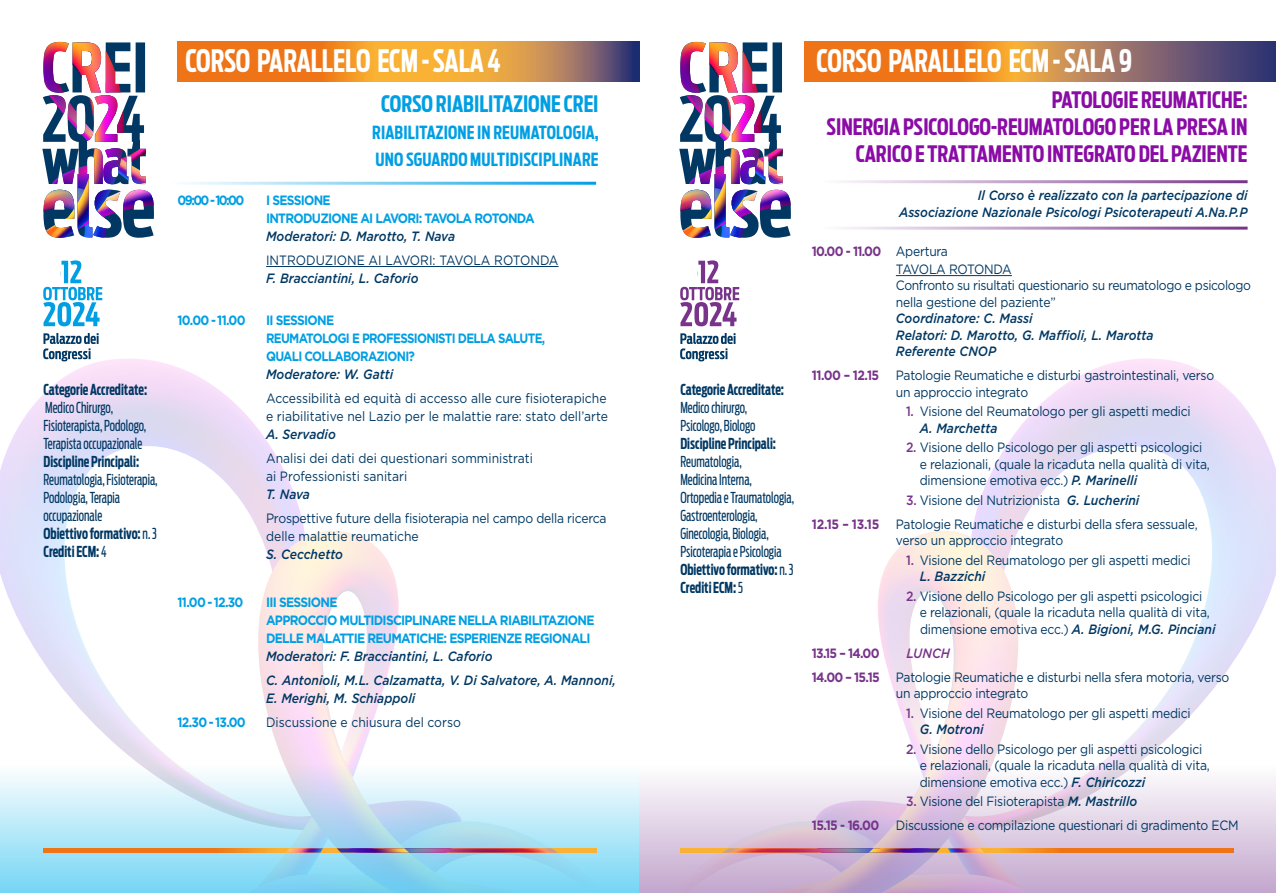
<style>
.page{position:relative;width:1276px;height:893px;background:#fff}
.page>*{position:absolute;margin:0;border:0;box-sizing:border-box;transform-origin:0 0}
.t1{font:700 30.75px "Ford Antenna Extra Cond";color:#fff;scale:.9 1}
.t2{font:700 22.5px/27px "Ford Antenna Extra Cond";color:#8a0ba5;text-align:right}
.t3{font:700 22.5px "Ford Antenna Extra Cond";color:#009fe3}
.t4{font:700 18px/27px "Ford Antenna Extra Cond";letter-spacing:.01em;color:#009fe3}
.t5{font:15px/18px "Ford Antenna Extra Cond";color:#003863;scale:.9 1}
.t6{font:700 15px "Ford Antenna Extra Cond";color:#003863;scale:.9 1}
.t7{font:13.5px/16.5px "Gotham";letter-spacing:-.02em;color:#003863;scale:.9 1}
.t8{font:italic 500 13.5px/16.5px "Gotham";color:#003863;scale:.9 1}
.t9{font:700 13.5px/18px "Gotham";letter-spacing:-.06em;color:#009fe3;scale:.9 1}
.t10{font:13.5px/18px "Gotham";color:#003863;scale:.9 1}
.t11{font:13.5px/18px "Gotham";letter-spacing:-.06em;color:#003863;scale:.9 1}
.t12{font:700 13.5px "Gotham";letter-spacing:-.06em;color:#77348a;scale:.9 1}
.s1{font-weight:700}
.s2{font-weight:700;color:#77348a}
.s3{font-weight:500;color:#77348a}
.s4{font-weight:500;font-style:italic}
.s5{font-weight:500;font-style:italic;color:#77348a}
</style>
<div class="page">
<svg style="left:639px;top:779px;width:637px;height:114px;background:#d0bad8"></svg>
<svg style="left:972px;top:358px;width:304px;height:509px"></svg>
<svg style="left:675px;top:531px;width:358px;height:283px"></svg>
<div style="left:680px;top:848px;width:553px;height:5px;background:#ee7417"></div>
<svg style="left:0;top:358px;width:304px;height:407px"></svg>
<svg style="left:243px;top:531px;width:156px;height:234px"></svg>
<svg style="left:43px;top:333px;width:56px;height:28px"></svg>
<svg style="left:680px;top:333px;width:55px;height:28px"></svg>
<svg style="left:43px;top:260px;width:59px;height:66px"></svg>
<svg style="left:680px;top:260px;width:59px;height:66px"></svg>
<img style="left:42px;top:42px;width:112px;height:196px">
<img style="left:679px;top:42px;width:112px;height:196px">
<svg style="left:178px;top:42px;width:461px;height:40px;background:#d78837"></svg>
<svg style="left:805px;top:42px;width:471px;height:40px;background:#b97344"></svg>
<svg style="left:0;top:765px;width:639px;height:128px"></svg>
<div style="left:43px;top:848px;width:553px;height:5px;background:#ee7417"></div>
<svg style="left:187px;top:814px;width:902px;height:79px;background:#b6c5dd"></svg>
<hr style="left:168px;top:182px;width:428px;height:3px;background:#009fe3">
<hr style="left:819px;top:180px;width:428px;height:3px;background:#77348a">
<hr style="left:819px;top:227px;width:428px;height:3px;background:#77348a">
<hr style="left:266px;top:266px;width:292px;height:1px;background:#003863">
<hr style="left:896px;top:275px;width:116px;height:1px;background:#003863">
<p class="t6" style="left:43px;top:377px;width:117px">Categorie Accreditate:</p>
<p class="t5" style="left:43px;top:397px;width:116px">Medico Chirurgo,<br>Fisioterapista, Podologo,<br>Terapista occupazionale</p>
<p class="t6" style="left:43px;top:449px;width:108px">Discipline Principali:</p>
<p class="t5" style="left:43px;top:469px;width:128px">Reumatologia, Fisioterapia,<br>Podologia, Terapia occupazionale<br><span class="s1">Obiettivo formativo:</span> n. 3<br><span class="s1">Crediti ECM:</span> 4</p>
<h1 class="t1" style="left:185px;top:34px;width:352px">CORSO PARALLELO ECM - SALA 4</h1>
<h1 class="t1" style="left:816px;top:34px;width:352px">CORSO PARALLELO ECM - SALA 9</h1>
<h2 class="t3" style="left:381px;top:84px;width:219px">CORSO RIABILITAZIONE CREI</h2>
<h3 class="t4" style="left:372px;top:117px;width:228px">RIABILITAZIONE IN REUMATOLOGIA,<br>UNO SGUARDO MULTIDISCIPLINARE</h3>
<h2 class="t2" style="left:826px;top:84px;width:422px">PATOLOGIE REUMATICHE:<br>SINERGIA PSICOLOGO-REUMATOLOGO PER LA PRESA IN<br>CARICO E TRATTAMENTO INTEGRATO DEL PAZIENTE</h2>
<p class="t9" style="left:178px;top:191px;width:76px">09:00 - 10:00</p>
<p class="t9" style="left:266px;top:191px;width:300px">I SESSIONE<br>INTRODUZIONE AI LAVORI: TAVOLA ROTONDA</p>
<p class="t8" style="left:266px;top:227px;width:212px">Moderatori: D. Marotto, T. Nava</p>
<p class="t10" style="left:266px;top:251px;width:326px">INTRODUZIONE AI LAVORI: TAVOLA ROTONDA</p>
<p class="t8" style="left:266px;top:269px;width:171px">F. Bracciantini, L. Caforio</p>
<p class="t9" style="left:178px;top:311px;width:77px">10.00 - 11.00</p>
<p class="t9" style="left:266px;top:311px;width:312px">II SESSIONE<br>REUMATOLOGI E PROFESSIONISTI DELLA SALUTE,<br>QUALI COLLABORAZIONI?</p>
<p class="t8" style="left:266px;top:366px;width:143px">Moderatore: W. Gatti</p>
<p class="t10" style="left:266px;top:389px;width:381px">Accessibilità ed equità di accesso alle cure fisioterapiche e riabilitative nel Lazio per le malattie rare: stato dell’arte</p>
<p class="t8" style="left:266px;top:426px;width:79px">A. Servadio</p>
<p class="t10" style="left:266px;top:449px;width:298px">Analisi dei dati dei questionari somministrati ai Professionisti sanitari</p>
<p class="t8" style="left:266px;top:485px;width:50px">T. Nava</p>
<p class="t7" style="left:266px;top:509px;width:380px;line-height:18px">Prospettive future della fisioterapia nel campo della ricerca delle malattie reumatiche</p>
<p class="t8" style="left:266px;top:545px;width:87px">S. Cecchetto</p>
<p class="t9" style="left:178px;top:593px;width:75px">11.00 - 12.30</p>
<p class="t9" style="left:266px;top:593px;width:366px">III SESSIONE<br>APPROCCIO MULTIDISCIPLINARE NELLA RIABILITAZIONE<br>DELLE MALATTIE REUMATICHE: ESPERIENZE REGIONALI</p>
<p class="t8" style="left:266px;top:644px;width:390px;line-height:24px">Moderatori: F. Bracciantini, L. Caforio<br>C. Antonioli, M.L. Calzamatta, V. Di Salvatore, A. Mannoni,</p>
<p class="t8" style="left:266px;top:689px;width:167px">E. Merighi, M. Schiappoli</p>
<p class="t9" style="left:178px;top:713px;width:77px">12.30 - 13.00</p>
<p class="t10" style="left:266px;top:713px;width:218px">Discussione e chiusura del corso</p>
<p class="t6" style="left:680px;top:377px;width:117px">Categorie Accreditate:</p>
<p class="t5" style="left:680px;top:397px;width:85px">Medico chirurgo,<br>Psicologo, Biologo</p>
<p class="t6" style="left:680px;top:431px;width:108px">Discipline Principali:</p>
<p class="t5" style="left:680px;top:451px;width:128px">Reumatologia,<br>Medicina Interna,<br>Ortopedia e Traumatologia,<br>Gastroenterologia,<br>Ginecologia, Biologia,<br>Psicoterapia e Psicologia<br><span class="s1">Obiettivo formativo:</span> n. 3<br><span class="s1">Crediti ECM:</span> 5</p>
<p class="t8" style="left:899px;top:187px;width:389px;text-align:right">Il Corso è realizzato con la partecipazione di<br>Associazione Nazionale Psicologi Psicoterapeuti A.Na.P.P</p>
<p class="t11" style="left:896px;top:242px;width:130px;text-indent:-84px"><span class="s2">10.00 - 11.00</span> Apertura<br>TAVOLA ROTONDA</p>
<p class="t7" style="left:896px;top:277px;width:396px">Confronto su risultati questionario su reumatologo e psicologo nella gestione del paziente”</p>
<p class="t8" style="left:896px;top:310px;width:288px">Coordinatore: C. Massi<br>Relatori: D. Marotto, G. Maffioli, L. Marotta<br>Referente CNOP</p>
<p class="t7" style="left:896px;top:367px;width:355px;text-indent:-84px"><span class="s2">11.00 – 12.15</span> Patologie Reumatiche e disturbi gastrointestinali, verso un approccio integrato</p>
<p class="t7" style="left:920px;top:403px;width:302px;text-indent:-14px"><span class="s3">1.</span> Visione del Reumatologo per gli aspetti medici<br><span class="s4">A. Marchetta</span></p>
<p class="t7" style="left:919px;top:439px;width:324px;text-indent:-14px"><span class="s3">2.</span> Visione dello Psicologo per gli aspetti psicologici e relazionali, (quale la ricaduta nella qualità di vita, dimensione emotiva ecc.) <span class="s4">P. Marinelli</span></p>
<p class="t7" style="left:812px;top:488px;width:430px;line-height:24px;text-indent:94px"><span class="s3">3.</span> Visione del Nutrizionista <span class="s4">G. Lucherini<br></span><span class="s2">12.15 – 13.15</span> Patologie Reumatiche e disturbi della sfera sessuale,</p>
<p class="t7" style="left:896px;top:532px;width:187px">verso un approccio integrato</p>
<p class="t7" style="left:920px;top:551px;width:302px;text-indent:-14px"><span class="s3">1.</span> Visione del Reumatologo per gli aspetti medici<br><span class="s4">L. Bazzichi</span></p>
<p class="t7" style="left:919px;top:587px;width:330px;text-indent:-14px"><span class="s3">2.</span> Visione dello Psicologo per gli aspetti psicologici<br>e relazionali, (quale la ricaduta nella qualità di vita, dimensione emotiva ecc.) <span class="s4">A. Bigioni, M.G. Pinciani</span></p>
<p class="t12" style="left:812px;top:644px;width:77px">13.15 – 14.00</p>
<p class="t7" style="left:812px;top:641px;width:465px;line-height:24px;text-indent:95px"><span class="s5">LUNCH<br></span><span class="s2">14.00 – 15.15</span> Patologie Reumatiche e disturbi nella sfera motoria, verso</p>
<p class="t7" style="left:896px;top:685px;width:149px">un approccio integrato</p>
<p class="t7" style="left:920px;top:704px;width:302px;text-indent:-14px"><span class="s3">1.</span> Visione del Reumatologo per gli aspetti medici<br><span class="s4">G. Motroni</span></p>
<p class="t7" style="left:919px;top:740px;width:324px;text-indent:-14px"><span class="s3">2.</span> Visione dello Psicologo per gli aspetti psicologici e relazionali, (quale la ricaduta nella qualità di vita, dimensione emotiva ecc.) <span class="s4">F. Chiricozzi</span></p>
<p class="t7" style="left:812px;top:789px;width:476px;line-height:24px;text-align:center"><span class="s3">3.</span> Visione del Fisioterapista <span class="s4">M. Mastrillo<br></span><span class="s2">15.15 - 16.00</span> Discussione e compilazione questionari di gradimento ECM</p>
</div>
